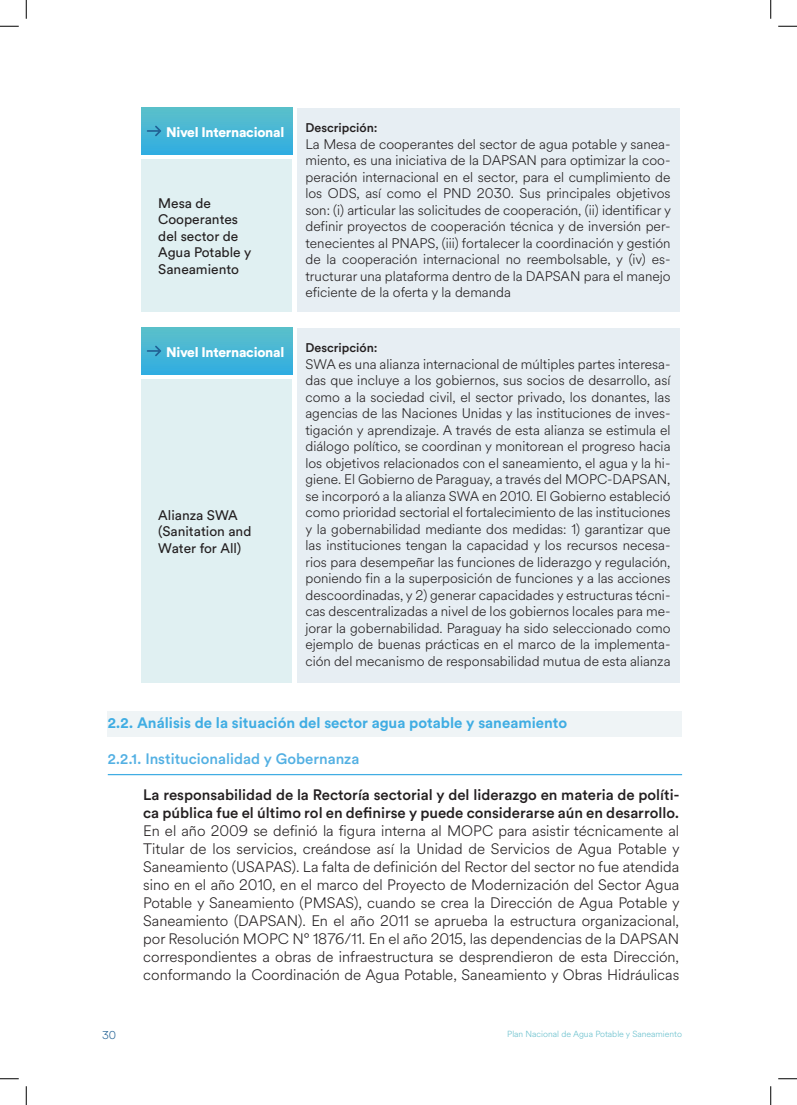
<style>
.page{position:relative;width:797px;height:1105px;background:#fff}
.page>*{position:absolute;margin:0;border:0;box-sizing:border-box;transform-origin:0 0}
.t1{font:300 15px/18px "Circular Spotify Text";color:#231f20;text-align:justify}
.t2{font:700 15px "Circular Std";color:#40ade3}
.t3{font:500 15px "Circular Std";color:#53b0e3}
.t4{font:300 13.75px/16.5px "Circular Spotify Text";color:#231f20;text-align:justify}
.t5{font:13.75px/16.5px "Circular Std";color:#231f20}
.t6{font:900 13.75px "Circular Std";letter-spacing:-.02em;color:#fff}
.t7{font:500 12.5px "Circular Std";color:#231f20}
.t8{font:300 11.25px "Circular Spotify Text";color:#216194}
.t9{font:300 8.75px "Circular Spotify Text";color:#66bfcc}
.s1{font-family:"Circular Std";font-weight:500}
</style>
<div class="page">
<div style="left:108px;top:711px;width:574px;height:26px;background:#eff4f6"></div>
<div style="left:142px;top:108px;width:150px;height:46px;background:linear-gradient(to bottom,#5cc0ca,#31ade1)"></div>
<div style="left:142px;top:328px;width:150px;height:46px;background:linear-gradient(to bottom,#5cc0ca,#31ade1)"></div>
<div style="left:142px;top:159px;width:150px;height:152px;background:#e0f0f2"></div>
<div style="left:142px;top:379px;width:150px;height:303px;background:#e0f0f2"></div>
<div style="left:297px;top:108px;width:382px;height:203px;background:#e7eef3"></div>
<div style="left:297px;top:328px;width:382px;height:354px;background:#e7eef3"></div>
<svg style="left:147px;top:126px;width:14px;height:10px"></svg>
<svg style="left:147px;top:346px;width:14px;height:10px"></svg>
<hr style="left:108px;top:774px;width:574px;height:1px;background:#40ade3">
<svg style="left:0;top:25px;width:19px;height:2px"></svg>
<svg style="left:778px;top:25px;width:19px;height:2px"></svg>
<svg style="left:0;top:1078px;width:19px;height:1px"></svg>
<svg style="left:778px;top:1078px;width:19px;height:1px"></svg>
<svg style="left:25px;top:0;width:2px;height:19px"></svg>
<svg style="left:25px;top:1086px;width:2px;height:19px"></svg>
<svg style="left:770px;top:0;width:1px;height:19px"></svg>
<svg style="left:770px;top:1086px;width:1px;height:19px"></svg>
<p class="t6" style="left:166px;top:123px;width:120px">Nivel Internacional</p>
<p class="t5" style="left:158px;top:195px;width:94px">Mesa de<br>Cooperantes del sector de<br>Agua Potable y<br>Saneamiento</p>
<p class="t6" style="left:166px;top:343px;width:120px">Nivel Internacional</p>
<p class="t5" style="left:158px;top:507px;width:95px">Alianza SWA (Sanitation and<br>Water for All)</p>
<p class="t7" style="left:305px;top:120px;width:74px">Descripción:</p>
<p class="t4" style="left:305px;top:136px;width:367px">La Mesa de cooperantes del sector de agua potable y sanea&shy;miento, es una iniciativa de la DAPSAN para optimizar la coo&shy;peración internacional en el sector, para el cumplimiento de los ODS, así como el PND 2030. Sus principales objetivos son: (i) articular las solicitudes de cooperación, (ii) identificar y definir proyectos de cooperación técnica y de inversión per&shy;tenecientes al PNAPS, (iii) fortalecer la coordinación y gestión de la cooperación internacional no reembolsable, y (iv) es&shy;tructurar una plataforma dentro de la DAPSAN para el manejo eficiente de la oferta y la demanda</p>
<p class="t7" style="left:305px;top:340px;width:74px">Descripción:</p>
<p class="t4" style="left:305px;top:356px;width:366px">SWA es una alianza internacional de múltiples partes interesa&shy;das que incluye a los gobiernos, sus socios de desarrollo, así como a la sociedad civil, el sector privado, los donantes, las agencias de las Naciones Unidas y las instituciones de inves&shy;tigación y aprendizaje. A través de esta alianza se estimula el diálogo político, se coordinan y monitorean el progreso hacia los objetivos relacionados con el saneamiento, el agua y la hi&shy;giene. El Gobierno de Paraguay, a través del MOPC-DAPSAN, se incorporó a la alianza SWA en 2010. El Gobierno estableció como prioridad sectorial el fortalecimiento de las instituciones y la gobernabilidad mediante dos medidas: 1) garantizar que las instituciones tengan la capacidad y los recursos necesa&shy;rios para desempeñar las funciones de liderazgo y regulación, poniendo fin a la superposición de funciones y a las acciones descoordinadas, y 2) generar capacidades y estructuras técni&shy;cas descentralizadas a nivel de los gobiernos locales para me&shy;jorar la gobernabilidad. Paraguay ha sido seleccionado como ejemplo de buenas prácticas en el marco de la implementa&shy;ción del mecanismo de responsabilidad mutua de esta alianza</p>
<p class="t2" style="left:108px;top:713px;width:461px">2.2. Análisis de la situación del sector agua potable y saneamiento</p>
<p class="t3" style="left:108px;top:749px;width:253px">2.2.1. Institucionalidad y Gobernanza</p>
<p class="t1" style="left:143px;top:786px;width:538px"><span class="s1">La responsabilidad de la Rectoría sectorial y del liderazgo en materia de políti&shy;ca pública fue el último rol en definirse y puede considerarse aún en desarrollo.<br></span>En el año 2009 se definió la figura interna al MOPC para asistir técnicamente al Titular de los servicios, creándose así la Unidad de Servicios de Agua Potable y Saneamiento (USAPAS). La falta de definición del Rector del sector no fue atendida sino en el año 2010, en el marco del Proyecto de Modernización del Sector Agua Potable y Saneamiento (PMSAS), cuando se crea la Dirección de Agua Potable y Saneamiento (DAPSAN). En el año 2011 se aprueba la estructura organizacional, por Resolución MOPC N° 1876/11. En el año 2015, las dependencias de la DAPSAN correspondientes a obras de infraestructura se desprendieron de esta Dirección, conformando la Coordinación de Agua Potable, Saneamiento y Obras Hidráulicas</p>
<p class="t8" style="left:102px;top:1028px;width:16px">30</p>
<p class="t9" style="left:507px;top:1028px;width:176px">Plan Nacional de Agua Potable y Saneamiento</p>
</div>
